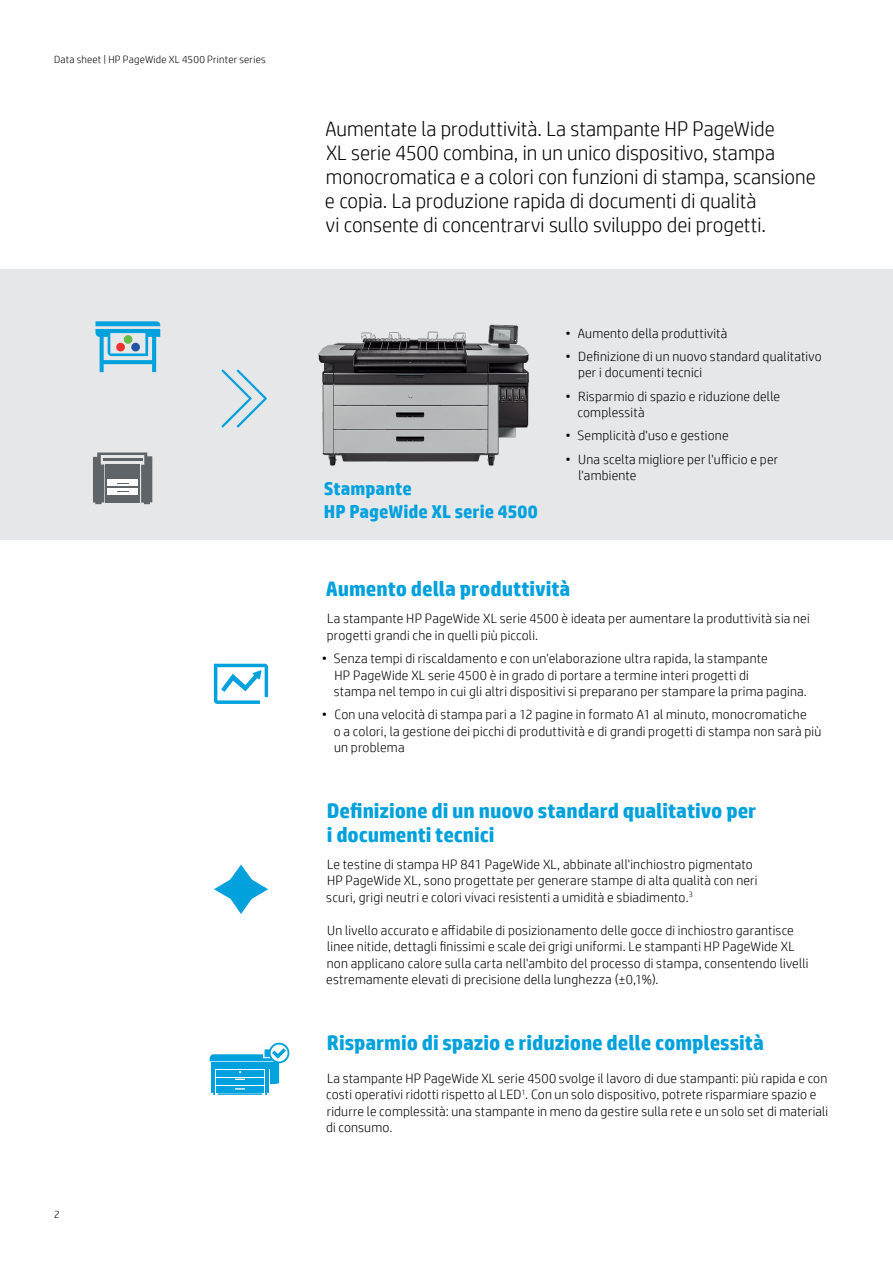
<style>
.page{position:relative;width:893px;height:1263px;background:#fff}
.page>*{position:absolute;margin:0;border:0;box-sizing:border-box;transform-origin:0 0}
.t1{font:300 21px/24px "HP Simplified";color:#000}
.t2{font:700 21px/24px "HP Simplified";letter-spacing:-.005em;color:#00a1dd}
.t3{font:700 18.6px/22.4px "HP Simplified";letter-spacing:.005em;color:#00a1dd}
.t4{font:300 13.5px/16.5px "HP Simplified";letter-spacing:.015em;color:#000}
.t5{font:300 10.5px "HP Simplified";letter-spacing:.025em;color:#000}
</style>
<div class="page">
<div style="left:0;top:270px;width:893px;height:270px;background:#e6e7e8"></div>
<svg style="left:95px;top:321px;width:65px;height:51px"></svg>
<div style="left:116px;top:343px;width:9px;height:8px;background:#ee322d;border-radius:50%"></div>
<div style="left:131px;top:343px;width:9px;height:8px;background:#2255a6;border-radius:50%"></div>
<div style="left:124px;top:335px;width:8px;height:9px;background:#63bc46;border-radius:50%"></div>
<img style="left:318px;top:324px;width:211px;height:142px">
<svg style="left:93px;top:452px;width:59px;height:52px;background:#878c8f"></svg>
<svg style="left:214px;top:664px;width:54px;height:40px"></svg>
<svg style="left:214px;top:864px;width:54px;height:50px"></svg>
<svg style="left:221px;top:369px;width:46px;height:59px"></svg>
<svg style="left:210px;top:1043px;width:79px;height:52px"></svg>
<p class="t5" style="left:54px;top:52px;width:213px">Data sheet | HP PageWide XL 4500 Printer series</p>
<p class="t5" style="left:54px;top:1207px;width:7px">2</p>
<p class="t1" style="left:325px;top:116px;width:492px">Aumentate la produttività. La stampante HP PageWide<br>XL serie 4500 combina, in un unico dispositivo, stampa monocromatica e a colori con funzioni di stampa, scansione e copia. La produzione rapida di documenti di qualità<br>vi consente di concentrarvi sullo sviluppo dei progetti.</p>
<h2 class="t3" style="left:324px;top:478px;width:216px">Stampante<br>HP PageWide XL serie 4500</h2>
<p class="t4" style="left:566px;top:324px;width:163px">• Aumento della produttività</p>
<p class="t4" style="left:578px;top:348px;width:245px;text-indent:-12px">• Definizione di un nuovo standard qualitativo per i documenti tecnici</p>
<p class="t4" style="left:577px;top:387px;width:204px;text-indent:-12px">• Risparmio di spazio e riduzione delle complessità</p>
<p class="t4" style="left:566px;top:427px;width:165px">• Semplicità d'uso e gestione</p>
<p class="t4" style="left:578px;top:450px;width:201px;text-indent:-13px">• Una scelta migliore per l'ufficio e per l'ambiente</p>
<h1 class="t2" style="left:326px;top:577px;width:246px">Aumento della produttività</h1>
<p class="t4" style="left:327px;top:610px;width:484px">La stampante HP PageWide XL serie 4500 è ideata per aumentare la produttività sia nei progetti grandi che in quelli più piccoli.</p>
<p class="t4" style="left:334px;top:650px;width:475px;text-indent:-12px">• Senza tempi di riscaldamento e con un'elaborazione ultra rapida, la stampante<br>HP PageWide XL serie 4500 è in grado di portare a termine interi progetti di<br>stampa nel tempo in cui gli altri dispositivi si preparano per stampare la prima pagina.</p>
<p class="t4" style="left:334px;top:706px;width:489px;text-indent:-12px">• Con una velocità di stampa pari a 12 pagine in formato A1 al minuto, monocromatiche<br>o a colori, la gestione dei picchi di produttività e di grandi progetti di stampa non sarà più un problema</p>
<h1 class="t2" style="left:327px;top:798px;width:431px">Definizione di un nuovo standard qualitativo per i documenti tecnici</h1>
<p class="t4" style="left:326px;top:856px;width:433px">Le testine di stampa HP 841 PageWide XL, abbinate all'inchiostro pigmentato<br>HP PageWide XL, sono progettate per generare stampe di alta qualità con neri scuri, grigi neutri e colori vivaci resistenti a umidità e sbiadimento.<sup>3</sup></p>
<p class="t4" style="left:326px;top:921px;width:484px">Un livello accurato e affidabile di posizionamento delle gocce di inchiostro garantisce linee nitide, dettagli finissimi e scale dei grigi uniformi. Le stampanti HP PageWide XL non applicano calore sulla carta nell'ambito del processo di stampa, consentendo livelli estremamente elevati di precisione della lunghezza (±0,1%).</p>
<h1 class="t2" style="left:327px;top:1031px;width:439px">Risparmio di spazio e riduzione delle complessità</h1>
<p class="t4" style="left:326px;top:1069px;width:503px">La stampante HP PageWide XL serie 4500 svolge il lavoro di due stampanti: più rapida e con costi operativi ridotti rispetto al LED<sup>1</sup>. Con un solo dispositivo, potrete risparmiare spazio e ridurre le complessità: una stampante in meno da gestire sulla rete e un solo set di materiali di consumo.</p>
</div>
